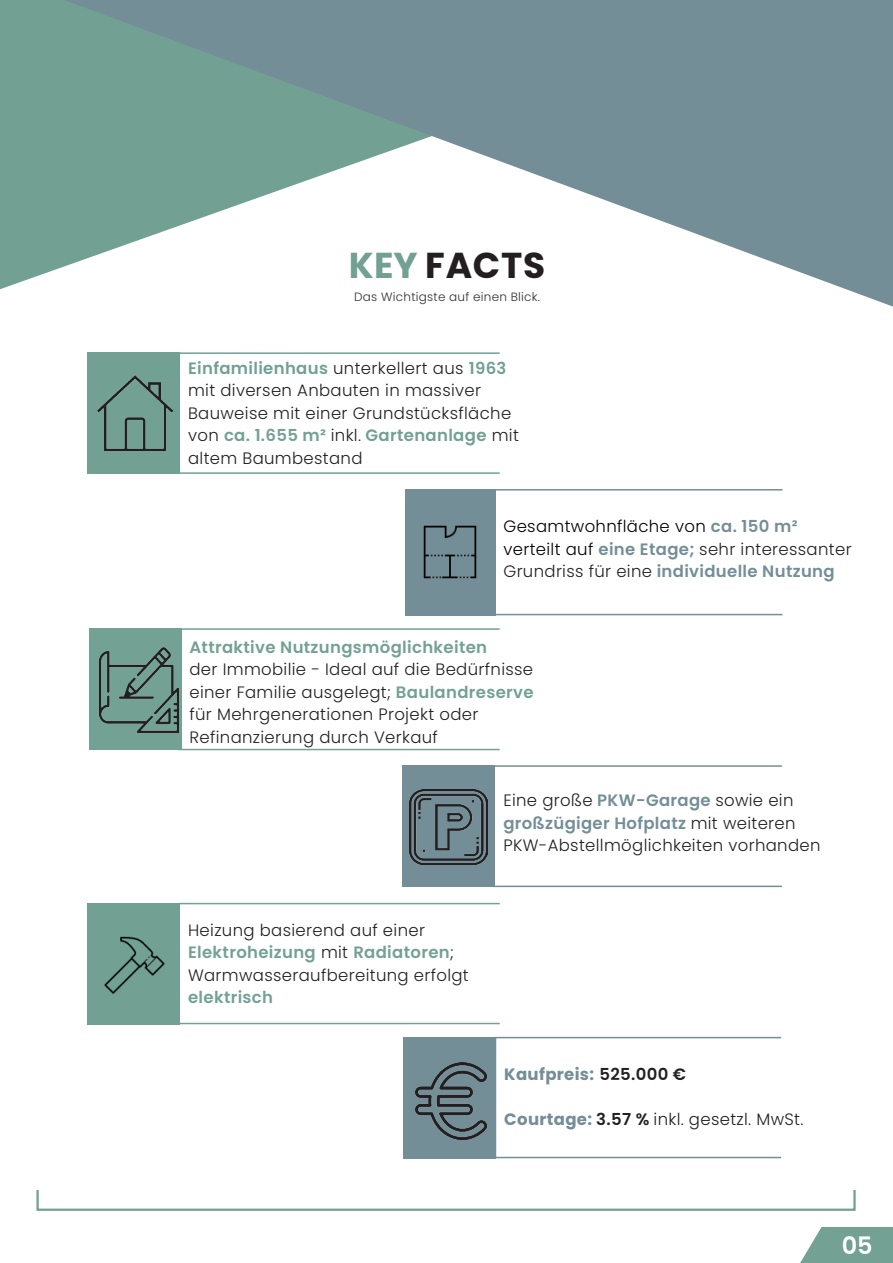
<style>
.page{position:relative;width:893px;height:1263px;background:#fff}
.page>*{position:absolute;margin:0;border:0;box-sizing:border-box;transform-origin:0 0}
.t1{font:700 36px "Poppins";letter-spacing:.02em;color:#231f20}
.t2{font:600 24px "Poppins";color:#fff}
.t3{font:300 16.5px/22.5px "Poppins";letter-spacing:.02em;color:#231f20}
.t4{font:600 16.5px "Poppins";letter-spacing:.02em;color:#72a093}
.t5{font:300 16.5px "Poppins";letter-spacing:.02em;color:#000}
.t6{font:700 16.5px "Poppins";letter-spacing:.02em;color:#748e97}
.t7{font:600 16.5px "Poppins";letter-spacing:.02em;color:#73a194}
.t8{font:300 12px "Poppins";letter-spacing:.02em;color:#312f30}
.s1{color:#72a093}
.s2{font-weight:300;color:#231f20}
.s3{color:#73a194}
.s4{font-weight:600;color:#73a194}
.s5{font-weight:600;color:#72a093}
.s6{font-weight:600;color:#748e97}
.s7{color:#000}
.s8{font-weight:600;color:#231f20}
.s9{font-weight:700;color:#748e97}
.s10{font-weight:600}
</style>
<div class="page">
<div style="left:36px;top:1189px;width:820px;height:22px;border:2px solid #72a093"></div>
<div style="left:0;top:0;width:64px;height:289px;background:#72a093"></div>
<svg style="left:64px;top:0;width:829px;height:307px"></svg>
<svg style="left:800px;top:1227px;width:93px;height:36px;background:#83aba0"></svg>
<div style="left:405px;top:489px;width:90px;height:126px;background:#748e97"></div>
<img style="left:423px;top:525px;width:54px;height:54px">
<div style="left:493px;top:489px;width:290px;height:126px;border:2px solid #748e97"></div>
<div style="left:178px;top:628px;width:322px;height:122px;border:2px solid #73a194"></div>
<div style="left:88px;top:352px;width:92px;height:122px;background:#72a093"></div>
<div style="left:178px;top:352px;width:322px;height:122px;border:2px solid #72a093"></div>
<div style="left:178px;top:903px;width:322px;height:121px;border:2px solid #72a093"></div>
<div style="left:493px;top:765px;width:290px;height:122px;border:2px solid #748e97"></div>
<div style="left:495px;top:1037px;width:287px;height:121px;border:2px solid #748e97"></div>
<div style="left:89px;top:628px;width:93px;height:122px;background:#73a194"></div>
<img style="left:99px;top:647px;width:80px;height:85px">
<div style="left:404px;top:1037px;width:92px;height:121px;background:#748e97"></div>
<img style="left:415px;top:1062px;width:72px;height:77px">
<div style="left:88px;top:903px;width:92px;height:121px;background:#72a093"></div>
<img style="left:104px;top:936px;width:61px;height:58px">
<div style="left:402px;top:765px;width:93px;height:122px;background:#748e97"></div>
<img style="left:409px;top:789px;width:79px;height:75px">
<img style="left:98px;top:376px;width:75px;height:75px">
<p class="t1" style="left:349px;top:245px;width:198px"><span class="s1">KEY</span> FACTS</p>
<p class="t8" style="left:354px;top:290px;width:187px">Das Wichtigste auf einen Blick.</p>
<p class="t4" style="left:188px;top:358px;width:320px">Einfamilienhaus <span class="s2">unterkellert aus</span> <span class="s3">1963</span></p>
<p class="t3" style="left:188px;top:379px;width:325px">mit diversen Anbauten in massiver<br>Bauweise mit einer Grundstücksfläche</p>
<p class="t3" style="left:188px;top:424px;width:332px">von <span class="s4">ca. 1.655 m²</span> inkl. <span class="s5">Gartenanlage</span> mit altem Baumbestand</p>
<p class="t5" style="left:503px;top:517px;width:296px">Gesamtwohnfläche von <span class="s6">ca. 150 m²</span></p>
<p class="t3" style="left:503px;top:538px;width:350px"><span class="s7">verteilt auf</span> <span class="s6">eine Etage;</span> sehr interessanter<br>Grundriss für eine <span class="s6">individuelle Nutzung</span></p>
<p class="t3" style="left:189px;top:636px;width:345px"><span class="s4">Attraktive Nutzungsmöglichkeiten<br></span>der Immobilie - Ideal auf die Bedürfnisse</p>
<p class="t3" style="left:189px;top:681px;width:346px">einer Familie ausgelegt; <span class="s4">Baulandreserve</span></p>
<p class="t3" style="left:189px;top:703px;width:290px">für Mehrgenerationen Projekt oder<br>Refinanzierung durch Verkauf</p>
<p class="t3" style="left:188px;top:919px;width:238px">Heizung basierend auf einer</p>
<p class="t3" style="left:188px;top:941px;width:282px"><span class="s4">Elektroheizung</span> mit <span class="s4">Radiatoren</span>;<br>Warmwasseraufbereitung erfolgt</p>
<p class="t7" style="left:188px;top:988px;width:87px">elektrisch</p>
<p class="t3" style="left:503px;top:789px;width:319px">Eine große <span class="s6">PKW-Garage</span> sowie ein <span class="s6">großzügiger Hofplatz</span> mit weiteren<br>PKW-Abstellmöglichkeiten vorhanden</p>
<p class="t6" style="left:504px;top:1064px;width:183px">Kaufpreis: <span class="s8">525.000 €</span></p>
<p class="t3" style="left:504px;top:1108px;width:301px"><span class="s9">Courtage:</span> <span class="s10">3.57 %</span> inkl. gesetzl. MwSt.</p>
<p class="t2" style="left:842px;top:1231px;width:32px">05</p>
</div>
